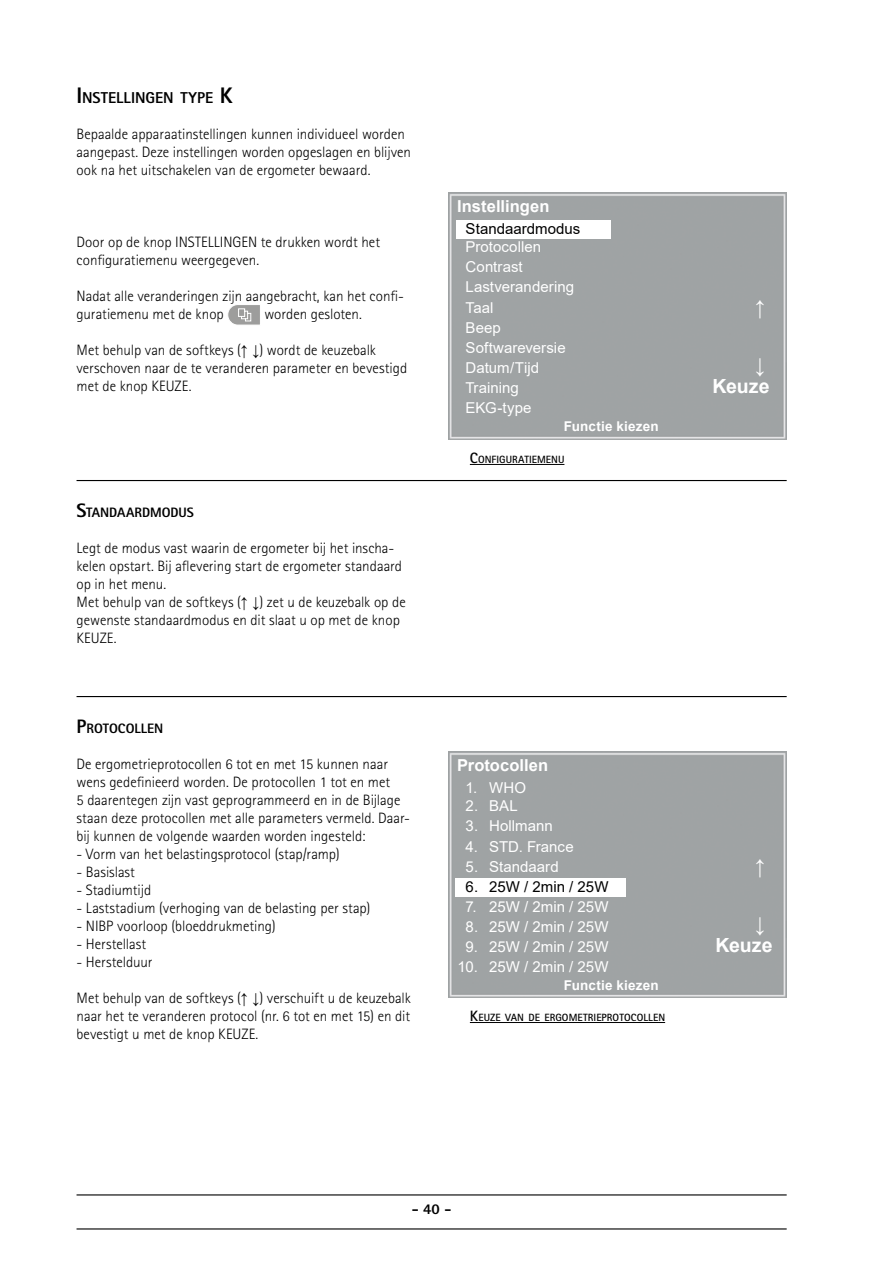
<style>
.page{position:relative;width:893px;height:1263px;background:#fff}
.page>*{position:absolute;margin:0;border:0;box-sizing:border-box;transform-origin:0 0}
.t1{font:700 21px "Arial";color:#fff}
.t2{font:700 19.5px "Arial";color:#fff}
.t3{font:700 16.5px "Arial";color:#fff}
.t4{font:800 15.75px "Rotis Sans Serif Pro";letter-spacing:.005em;color:#000}
.t5{font:300 15px/18px "Rotis Sans Serif Pro";color:#000}
.t6{font:15px/20.1px "Arial";color:#fff}
.t7{font:15px "Arial";color:#000}
.t8{font:800 15px "Rotis Sans Serif Pro";color:#000}
.t9{font:800 13.65px "Rotis Sans Serif Pro";letter-spacing:-.005em;color:#000}
.t10{font:700 13.5px "Arial";letter-spacing:.015em;color:#fff}
.t11{font:700 10.5px "Rotis Sans Serif Pro";letter-spacing:.005em;color:#000}
.s1{font-size:22.5px}
.s2{font-family:"Arial";font-weight:700}
.s3{font-size:19.5px}
.s4{font-size:15px}
</style>
<div class="page">
<hr style="left:77px;top:1194px;width:710px;height:1px;background:#000">
<hr style="left:77px;top:1228px;width:710px;height:1px;background:#000">
<div style="left:449px;top:193px;width:338px;height:246px;background:#9fa3a4"></div>
<div style="left:456px;top:221px;width:154px;height:18px;background:#fff"></div>
<div style="left:449px;top:751px;width:338px;height:246px;background:#9fa3a4"></div>
<div style="left:456px;top:878px;width:170px;height:18px;background:#fff"></div>
<svg style="left:228px;top:305px;width:32px;height:20px"></svg>
<hr style="left:77px;top:480px;width:710px;height:1px;background:#000">
<hr style="left:77px;top:696px;width:710px;height:1px;background:#000">
<hr style="left:470px;top:1022px;width:195px;height:1px;background:#000">
<hr style="left:470px;top:464px;width:94px;height:1px;background:#000">
<p class="t4" style="left:77px;top:88px;width:158px"><span class="s1">I</span>NSTELLINGEN TYPE <span class="s1">K</span></p>
<p class="t5" style="left:77px;top:125px;width:336px">Bepaalde apparaatinstellingen kunnen individueel worden aangepast. Deze instellingen worden opgeslagen en blijven ook na het uitschakelen van de ergometer bewaard.</p>
<p class="t5" style="left:77px;top:233px;width:305px">Door op de knop INSTELLINGEN te drukken wordt het configuratiemenu weergegeven.</p>
<p class="t5" style="left:77px;top:287px;width:329px">Nadat alle veranderingen zijn aangebracht, kan het confi&shy;guratiemenu met de knop</p>
<p class="t5" style="left:264px;top:305px;width:99px">worden gesloten.</p>
<p class="t5" style="left:77px;top:341px;width:332px">Met behulp van de softkeys (<span class="s2">↑ ↓</span>) wordt de keuzebalk verschoven naar de te veranderen parameter en bevestigd met de knop KEUZE.</p>
<p class="t9" style="left:77px;top:504px;width:119px"><span class="s3">S</span>TANDAARDMODUS</p>
<p class="t5" style="left:77px;top:539px;width:331px">Legt de modus vast waarin de ergometer bij het inscha&shy;kelen opstart. Bij aflevering start de ergometer standaard op in het menu.<br>Met behulp van de softkeys (<span class="s2">↑ ↓</span>) zet u de keuzebalk op de gewenste standaardmodus en dit slaat u op met de knop KEUZE.</p>
<p class="t9" style="left:77px;top:720px;width:88px"><span class="s3">P</span>ROTOCOLLEN</p>
<p class="t5" style="left:77px;top:755px;width:335px">De ergometrieprotocollen 6 tot en met 15 kunnen naar wens gedefinieerd worden. De protocollen 1 tot en met<br>5 daarentegen zijn vast geprogrammeerd en in de Bijlage staan deze protocollen met alle parameters vermeld. Daar&shy;bij kunnen de volgende waarden worden ingesteld:</p>
<p class="t5" style="left:77px;top:845px;width:265px">- Vorm van het belastingsprotocol (stap/ramp)</p>
<p class="t5" style="left:77px;top:863px;width:60px">- Basislast</p>
<p class="t5" style="left:77px;top:881px;width:76px">- Stadiumtijd</p>
<p class="t5" style="left:77px;top:899px;width:295px">- Laststadium (verhoging van de belasting per stap)</p>
<p class="t5" style="left:77px;top:917px;width:201px">- NIBP voorloop (bloeddrukmeting)</p>
<p class="t5" style="left:77px;top:935px;width:71px">- Herstellast</p>
<p class="t5" style="left:77px;top:953px;width:78px">- Herstelduur</p>
<p class="t5" style="left:77px;top:989px;width:336px;text-align:justify">Met behulp van de softkeys (<span class="s2">↑ ↓</span>) verschuift u de keuzebalk naar het te veranderen protocol (nr. 6 tot en met 15) en dit bevestigt u met de knop KEUZE.</p>
<p class="t3" style="left:457px;top:194px;width:94px">Instellingen</p>
<p class="t7" style="left:466px;top:219px;width:116px">Standaardmodus</p>
<p class="t6" style="left:466px;top:237px;width:110px">Protocollen<br>Contrast<br>Lastverandering<br>Taal<br>Beep<br>Softwareversie<br>Datum/Tijd<br>Training</p>
<p class="t6" style="left:466px;top:398px;width:67px">EKG-type</p>
<p class="t10" style="left:564px;top:417px;width:96px">Functie kiezen</p>
<p class="t11" style="left:470px;top:453px;width:96px"><span class="s4">C</span>ONFIGURATIEMENU</p>
<h1 class="t1" style="left:755px;top:292px;width:12px">↑</h1>
<h1 class="t1" style="left:755px;top:349px;width:12px">↓</h1>
<h2 class="t2" style="left:712px;top:372px;width:59px">Keuze</h2>
<p class="t3" style="left:457px;top:754px;width:93px">Protocollen</p>
<p class="t6" style="left:466px;top:778px;width:62px">1. WHO</p>
<p class="t6" style="left:466px;top:796px;width:54px">2. BAL</p>
<p class="t6" style="left:466px;top:816px;width:89px">3. Hollmann</p>
<p class="t6" style="left:466px;top:836px;width:110px">4. STD. France</p>
<p class="t6" style="left:466px;top:856px;width:95px">5. Standaard</p>
<p class="t7" style="left:466px;top:876px;width:144px">6. 25W / 2min / 25W</p>
<p class="t6" style="left:466px;top:896px;width:144px">7. 25W / 2min / 25W</p>
<p class="t6" style="left:466px;top:917px;width:144px">8. 25W / 2min / 25W</p>
<p class="t6" style="left:466px;top:937px;width:144px">9. 25W / 2min / 25W</p>
<h2 class="t2" style="left:715px;top:932px;width:59px">Keuze</h2>
<p class="t6" style="left:458px;top:957px;width:152px">10. 25W / 2min / 25W</p>
<p class="t10" style="left:564px;top:976px;width:96px">Functie kiezen</p>
<h1 class="t1" style="left:755px;top:851px;width:12px">↑</h1>
<h1 class="t1" style="left:755px;top:908px;width:12px">↓</h1>
<p class="t11" style="left:470px;top:1011px;width:197px"><span class="s4">K</span>EUZE VAN DE ERGOMETRIEPROTOCOLLEN</p>
<p class="t8" style="left:412px;top:1199px;width:41px">- 40 -</p>
</div>
